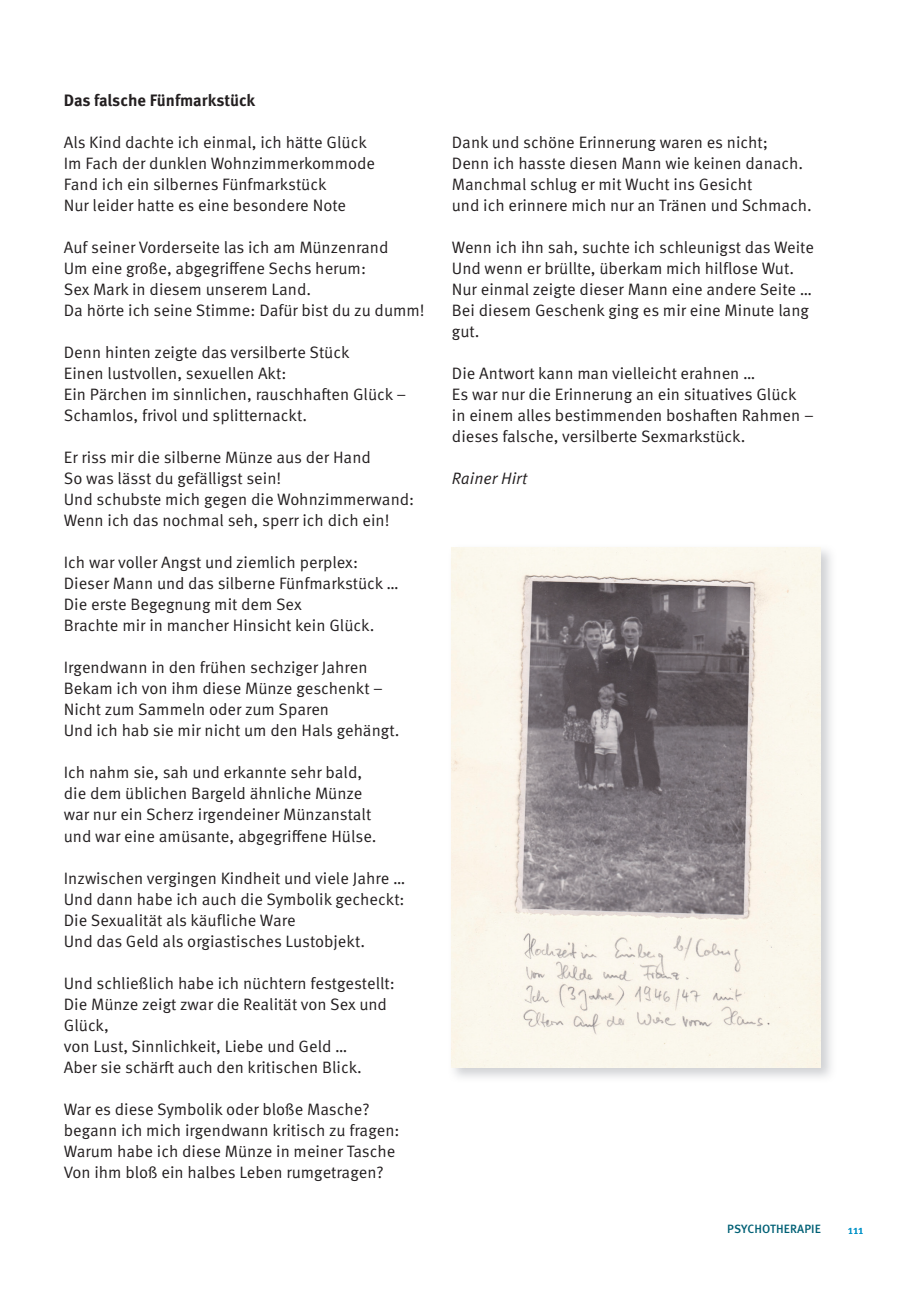
<style>
.page{position:relative;width:906px;height:1289px;background:#fff}
.page>*{position:absolute;margin:0;border:0;box-sizing:border-box;transform-origin:0 0}
.t1{font:16.5px/21px "Meta Pro";color:#231f20}
.t2{font:700 16.5px "Meta Pro";letter-spacing:-.005em;color:#231f20}
.t3{font:italic 16.5px "Meta Pro";color:#231f20}
.t4{font:500 12px "Meta Pro";letter-spacing:.01em;color:#006075}
.t5{font:12px "Meta Pro";color:#0092c8}
</style>
<div class="page">
<img style="left:452px;top:547px;width:369px;height:520px">
<p class="t2" style="left:64px;top:87px;width:193px">Das falsche Fünfmarkstück</p>
<p class="t1" style="left:64px;top:131px;width:313px">Als Kind dachte ich einmal, ich hätte Glück Im Fach der dunklen Wohnzimmerkommode Fand ich ein silbernes Fünfmarkstück<br>Nur leider hatte es eine besondere Note</p>
<p class="t1" style="left:64px;top:236px;width:362px">Auf seiner Vorderseite las ich am Münzenrand<br>Um eine große, abgegriffene Sechs herum:<br>Sex Mark in diesem unserem Land.<br>Da hörte ich seine Stimme: Dafür bist du zu dumm!</p>
<p class="t1" style="left:64px;top:341px;width:344px">Denn hinten zeigte das versilberte Stück<br>Einen lustvollen, sexuellen Akt:<br>Ein Pärchen im sinnlichen, rauschhaften Glück – Schamlos, frivol und splitternackt.</p>
<p class="t1" style="left:64px;top:446px;width:352px">Er riss mir die silberne Münze aus der Hand<br>So was lässt du gefälligst sein!<br>Und schubste mich gegen die Wohnzimmerwand:<br>Wenn ich das nochmal seh, sperr ich dich ein!</p>
<p class="t1" style="left:64px;top:551px;width:337px">Ich war voller Angst und ziemlich perplex:<br>Dieser Mann und das silberne Fünfmarkstück … Die erste Begegnung mit dem Sex<br>Brachte mir in mancher Hinsicht kein Glück.</p>
<p class="t1" style="left:64px;top:656px;width:337px">Irgendwann in den frühen sechziger Jahren Bekam ich von ihm diese Münze geschenkt – Nicht zum Sammeln oder zum Sparen<br>Und ich hab sie mir nicht um den Hals gehängt.</p>
<p class="t1" style="left:64px;top:761px;width:314px">Ich nahm sie, sah und erkannte sehr bald, die dem üblichen Bargeld ähnliche Münze war nur ein Scherz irgendeiner Münzanstalt und war eine amüsante, abgegriffene Hülse.</p>
<p class="t1" style="left:64px;top:866px;width:343px">Inzwischen vergingen Kindheit und viele Jahre … Und dann habe ich auch die Symbolik gecheckt:<br>Die Sexualität als käufliche Ware<br>Und das Geld als orgiastisches Lustobjekt.</p>
<p class="t1" style="left:64px;top:971px;width:332px">Und schließlich habe ich nüchtern festgestellt:<br>Die Münze zeigt zwar die Realität von Sex und Glück,<br>von Lust, Sinnlichkeit, Liebe und Geld …<br>Aber sie schärft auch den kritischen Blick.</p>
<p class="t1" style="left:64px;top:1097px;width:337px">War es diese Symbolik oder bloße Masche? begann ich mich irgendwann kritisch zu fragen:<br>Warum habe ich diese Münze in meiner Tasche Von ihm bloß ein halbes Leben rumgetragen?</p>
<p class="t1" style="left:452px;top:131px;width:361px">Dank und schöne Erinnerung waren es nicht;<br>Denn ich hasste diesen Mann wie keinen danach.<br>Manchmal schlug er mit Wucht ins Gesicht<br>und ich erinnere mich nur an Tränen und Schmach.</p>
<p class="t1" style="left:452px;top:236px;width:363px">Wenn ich ihn sah, suchte ich schleunigst das Weite Und wenn er brüllte, überkam mich hilflose Wut.<br>Nur einmal zeigte dieser Mann eine andere Seite … Bei diesem Geschenk ging es mir eine Minute lang gut.</p>
<p class="t1" style="left:452px;top:362px;width:363px">Die Antwort kann man vielleicht erahnen …<br>Es war nur die Erinnerung an ein situatives Glück in einem alles bestimmenden boshaften Rahmen – dieses falsche, versilberte Sexmarkstück.</p>
<p class="t3" style="left:452px;top:466px;width:77px">Rainer Hirt</p>
<p class="t4" style="left:727px;top:1219px;width:95px">PSYCHOTHERAPIE</p>
<p class="t5" style="left:848px;top:1220px;width:17px">111</p>
</div>
